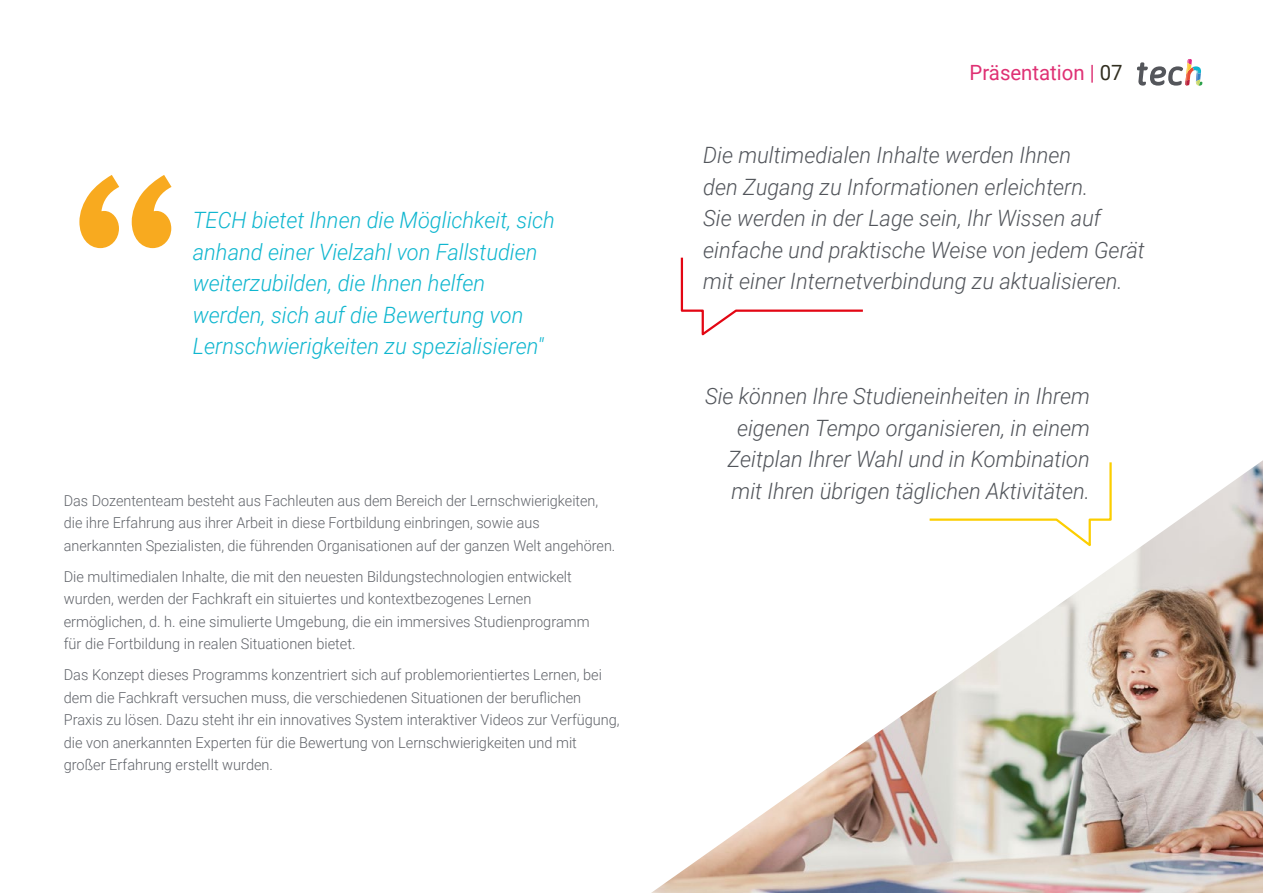
<style>
.page{position:relative;width:1263px;height:893px;background:#fff}
.page>*{position:absolute;margin:0;border:0;box-sizing:border-box;transform-origin:0 0}
.t1{font:italic 300 22.5px/31.5px "Roboto";color:#52555b;text-align:right}
.t2{font:italic 300 22.5px/31.5px "Roboto";color:#0fb6cf}
.t3{font:21px "Roboto";color:#df3174}
.t4{font:300 15px/22.5px "Roboto";color:#61646a}
.t5{font:300 15px/22.5px "Roboto";color:#61646a;scale:.96 1}
.s1{color:#dc3072}
.s2{color:#312e20}
</style>
<div class="page">
<svg style="left:79px;top:175px;width:93px;height:73px"></svg>
<img style="left:651px;top:460px;width:612px;height:433px">
<svg style="left:927px;top:460px;width:186px;height:90px"></svg>
<svg style="left:680px;top:257px;width:183px;height:79px"></svg>
<svg style="left:1137px;top:59px;width:65px;height:27px"></svg>
<h1 class="t2" style="left:193px;top:204px;width:364px">TECH bietet Ihnen die Möglichkeit, sich anhand einer Vielzahl von Fallstudien weiterzubilden, die Ihnen helfen werden, sich auf die Bewertung von Lernschwierigkeiten zu spezialisieren″</h1>
<p class="t5" style="left:64px;top:488px;width:576px">Das Dozententeam besteht aus Fachleuten aus dem Bereich der Lernschwierigkeiten, die ihre Erfahrung aus ihrer Arbeit in diese Fortbildung einbringen, sowie aus anerkannten Spezialisten, die führenden Organisationen auf der ganzen Welt angehören.</p>
<p class="t4" style="left:64px;top:564px;width:527px">Die multimedialen Inhalte, die mit den neuesten Bildungstechnologien entwickelt wurden, werden der Fachkraft ein situiertes und kontextbezogenes Lernen ermöglichen, d. h. eine simulierte Umgebung, die ein immersives Studienprogramm für die Fortbildung in realen Situationen bietet.</p>
<p class="t4" style="left:64px;top:663px;width:557px">Das Konzept dieses Programms konzentriert sich auf problemorientiertes Lernen, bei dem die Fachkraft versuchen muss, die verschiedenen Situationen der beruflichen Praxis zu lösen. Dazu steht ihr ein innovatives System interaktiver Videos zur Verfügung, die von anerkannten Experten für die Bewertung von Lernschwierigkeiten und mit großer Erfahrung erstellt wurden.</p>
<h2 class="t3" style="left:969px;top:57px;width:155px">Präsentation <span class="s1">|</span> <span class="s2">07</span></h2>
<h1 class="t1" style="left:703px;top:139px;width:443px;text-align:left">Die multimedialen Inhalte werden Ihnen<br>den Zugang zu Informationen erleichtern.<br>Sie werden in der Lage sein, Ihr Wissen auf einfache und praktische Weise von jedem Gerät mit einer Internetverbindung zu aktualisieren.</h1>
<h1 class="t1" style="left:705px;top:380px;width:386px">Sie können Ihre Studieneinheiten in Ihrem eigenen Tempo organisieren, in einem Zeitplan Ihrer Wahl und in Kombination mit Ihren übrigen täglichen Aktivitäten.</h1>
</div>
